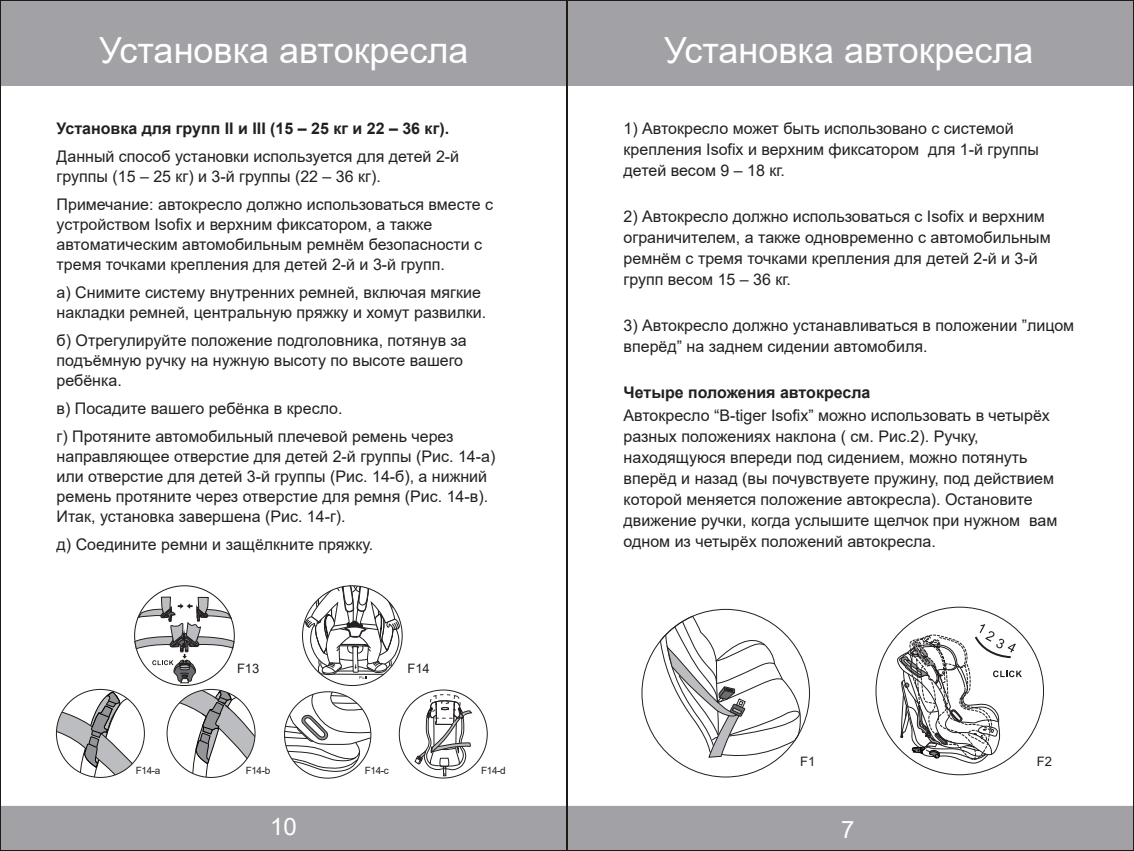
<style>
.page{position:relative;width:1134px;height:851px;background:#fff}
.page>*{position:absolute;margin:0;border:0;box-sizing:border-box;transform-origin:0 0}
.t1{font:36px "Arial";color:#fff}
.t2{font:24px "Arial";color:#fff}
.t3{font:16px/21px "Arial";color:#231f20}
.t4{font:700 16px "Arial";color:#231f20}
.t5{font:13px "Arial";color:#231f20}
.t6{font:10px "Arial";letter-spacing:-.04em;color:#231f20}
</style>
<div class="page">
<div style="left:0;top:0;width:1134px;height:85px;background:#a2a1a5"></div>
<div style="left:0;top:805px;width:1134px;height:45px;background:#a2a1a5"></div>
<svg style="left:660px;top:615px;width:149px;height:143px"></svg>
<svg style="left:895px;top:624px;width:127px;height:139px"></svg>
<svg style="left:303px;top:585px;width:98px;height:94px"></svg>
<svg style="left:285px;top:691px;width:86px;height:83px"></svg>
<svg style="left:167px;top:689px;width:88px;height:88px"></svg>
<svg style="left:56px;top:689px;width:88px;height:88px"></svg>
<svg style="left:414px;top:694px;width:58px;height:81px"></svg>
<svg style="left:134px;top:596px;width:100px;height:87px"></svg>
<h1 class="t1" style="left:99px;top:25px;width:371px">Установка автокресла</h1>
<p class="t4" style="left:57px;top:117px;width:394px">Установка для групп II и III (15 – 25 кг и 22 – 36 кг).</p>
<p class="t3" style="left:57px;top:146px;width:404px;line-height:20px">Данный способ установки используется для детей 2-й группы (15 – 25 кг) и 3-й группы (22 – 36 кг).</p>
<p class="t3" style="left:57px;top:194px;width:438px;line-height:20px">Примечание: автокресло должно использоваться вместе с устройством Isofix и верхним фиксатором, а также автоматическим автомобильным ремнём безопасности с тремя точками крепления для детей 2-й и 3-й групп.</p>
<p class="t3" style="left:57px;top:282px;width:431px;line-height:20px">а) Снимите систему внутренних ремней, включая мягкие накладки ремней, центральную пряжку и хомут развилки.</p>
<p class="t3" style="left:57px;top:330px;width:412px;line-height:20px">б) Отрегулируйте положение подголовника, потянув за подъёмную ручку на нужную высоту по высоте вашего ребёнка.</p>
<p class="t3" style="left:57px;top:394px;width:398px;line-height:28px">в) Посадите вашего ребёнка в кресло.<br>г) Протяните автомобильный плечевой ремень через</p>
<p class="t3" style="left:57px;top:446px;width:440px;line-height:20px">направляющее отверстие для детей 2-й группы (Рис. 14-а) или отверстие для детей 3-й группы (Рис. 14-б), а нижний ремень протяните через отверстие для ремня (Рис. 14-в).<br>Итак, установка завершена (Рис. 14-г).</p>
<p class="t3" style="left:57px;top:534px;width:318px">д) Соедините ремни и защёлкните пряжку.</p>
<p class="t5" style="left:237px;top:659px;width:24px">F13</p>
<p class="t5" style="left:407px;top:659px;width:24px">F14</p>
<p class="t6" style="left:136px;top:763px;width:26px">F14-a</p>
<p class="t6" style="left:246px;top:763px;width:26px">F14-b</p>
<p class="t6" style="left:365px;top:763px;width:25px">F14-c</p>
<p class="t6" style="left:481px;top:763px;width:26px">F14-d</p>
<h2 class="t2" style="left:270px;top:809px;width:28px">10</h2>
<h1 class="t1" style="left:664px;top:25px;width:371px">Установка автокресла</h1>
<p class="t3" style="left:624px;top:118px;width:417px">1) Автокресло может быть использовано с системой крепления Isofix и верхним фиксатором для 1-й группы детей весом 9 – 18 кг.</p>
<p class="t3" style="left:624px;top:206px;width:429px">2) Автокресло должно использоваться с Isofix и верхним ограничителем, а также одновременно с автомобильным ремнём с тремя точками крепления для детей 2-й и 3-й групп весом 15 – 36 кг.</p>
<p class="t3" style="left:624px;top:315px;width:452px">3) Автокресло должно устанавливаться в положении ”лицом вперёд” на заднем сидении автомобиля.</p>
<p class="t4" style="left:624px;top:381px;width:248px">Четыре положения автокресла</p>
<p class="t3" style="left:624px;top:405px;width:435px">Автокресло “B-tiger Isofix” можно использовать в четырёх разных положениях наклона ( см. Рис.2). Ручку, находящуюся впереди под сидением, можно потянуть вперёд и назад (вы почувствуете пружину, под действием которой меняется положение автокресла). Остановите движение ручки, когда услышите щелчок при нужном вам одном из четырёх положений автокресла.</p>
<p class="t5" style="left:800px;top:752px;width:17px">F1</p>
<p class="t5" style="left:1037px;top:752px;width:17px">F2</p>
<h2 class="t2" style="left:841px;top:812px;width:15px">7</h2>
</div>
